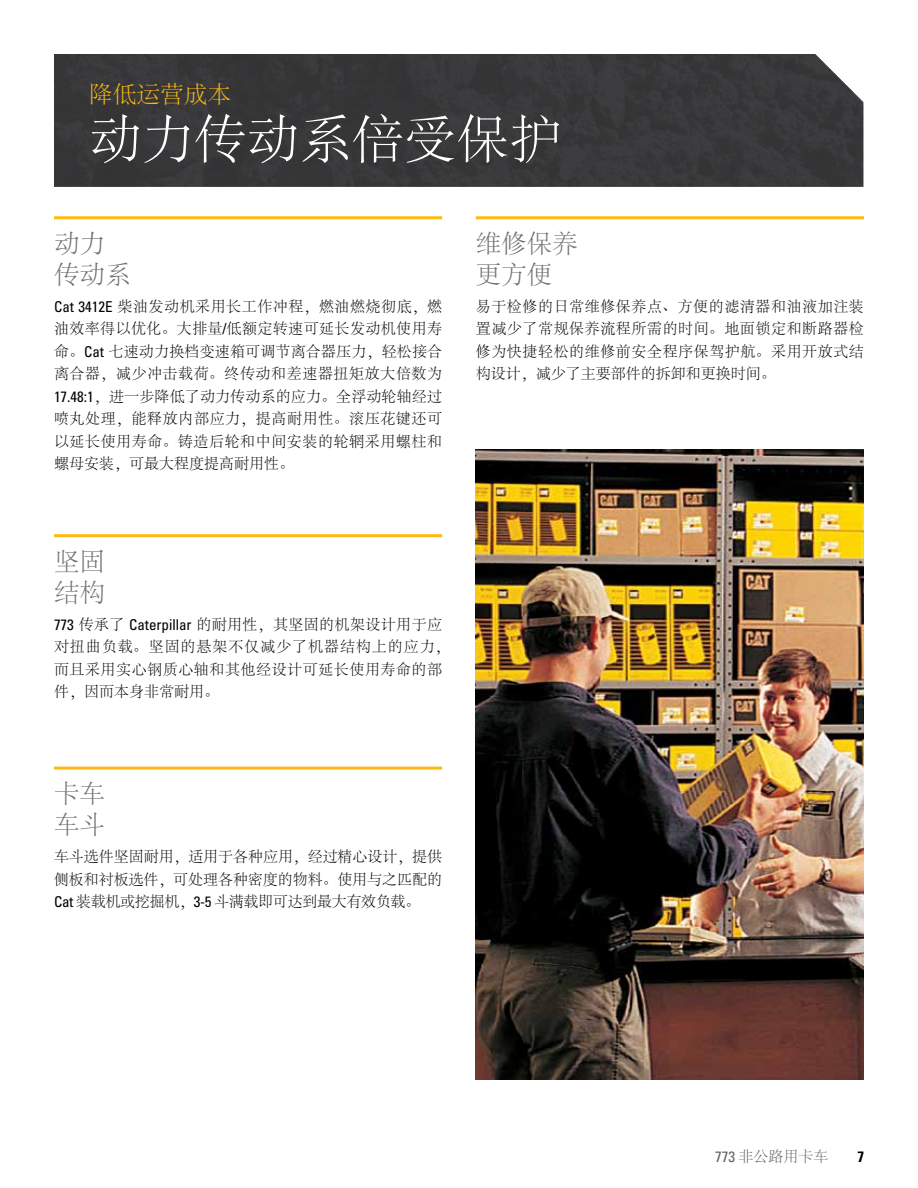
<style>
.page{position:relative;width:918px;height:1188px;background:#fff}
.page>*{position:absolute;margin:0;border:0;box-sizing:border-box;transform-origin:0 0}
.t1{font:300 52.5px "Adobe Song Std";color:#fff}
.t2{font:300 25.5px/30.6px "Adobe Song Std";color:#6d6e71}
.t3{font:300 23.7px "Adobe Song Std";color:#fdba11}
.t4{font:300 15px/22.5px "Adobe Song Std";letter-spacing:.035em;color:#000;text-align:justify}
.t5{font:300 15px "Adobe Song Std";color:#5d6263}
.t6{font:15px "Univers LTCYR 67 Bold Cond";color:#000}
.s1{font-family:"Univers LTCYR 57";font-weight:400;font-stretch:condensed}
</style>
<div class="page">
<img style="left:476px;top:449px;width:387px;height:631px">
<div style="left:54px;top:54px;width:809px;height:133px;background:#373739"></div>
<hr style="left:54px;top:216px;width:388px;height:3px;background:#fdba11">
<hr style="left:476px;top:216px;width:388px;height:3px;background:#fdba11">
<hr style="left:54px;top:534px;width:388px;height:3px;background:#fdba11">
<hr style="left:54px;top:767px;width:388px;height:3px;background:#fdba11">
<h3 class="t3" style="left:89px;top:82px;width:144px">降低运营成本</h3>
<h1 class="t1" style="left:89px;top:111px;width:474px">动力传动系倍受保护</h1>
<h2 class="t2" style="left:54px;top:229px;width:78px">动力传动系</h2>
<p class="t4" style="left:54px;top:296px;width:390px"><span class="s1">Cat 3412E</span> 柴油发动机采用长工作冲程，燃油燃烧彻底，燃油效率得以优化。大排量<span class="s1">/</span>低额定转速可延长发动机使用寿命。<span class="s1">Cat</span> 七速动力换档变速箱可调节离合器压力，轻松接合离合器，减少冲击载荷。终传动和差速器扭矩放大倍数为<span class="s1">17.48:1</span>，进一步降低了动力传动系的应力。全浮动轮轴经过喷丸处理，能释放内部应力，提高耐用性。滚压花键还可以延长使用寿命。铸造后轮和中间安装的轮辋采用螺柱和螺母安装，可最大程度提高耐用性。</p>
<h2 class="t2" style="left:54px;top:547px;width:52px">坚固结构</h2>
<p class="t4" style="left:54px;top:614px;width:397px;text-align:left"><span class="s1">773</span> 传承了 <span class="s1">Caterpillar</span> 的耐用性，其坚固的机架设计用于应对扭曲负载。坚固的悬架不仅减少了机器结构上的应力，而且采用实心钢质心轴和其他经设计可延长使用寿命的部件，因而本身非常耐用。</p>
<h2 class="t2" style="left:54px;top:780px;width:52px">卡车车斗</h2>
<p class="t4" style="left:54px;top:846px;width:390px">车斗选件坚固耐用，适用于各种应用，经过精心设计，提供侧板和衬板选件，可处理各种密度的物料。使用与之匹配的<span class="s1">Cat</span> 装载机或挖掘机，<span class="s1">3-5</span> 斗满载即可达到最大有效负载。</p>
<h2 class="t2" style="left:476px;top:229px;width:103px">维修保养更方便</h2>
<p class="t4" style="left:476px;top:296px;width:390px">易于检修的日常维修保养点、方便的滤清器和油液加注装置减少了常规保养流程所需的时间。地面锁定和断路器检修为快捷轻松的维修前安全程序保驾护航。采用开放式结构设计，减少了主要部件的拆卸和更换时间。</p>
<p class="t5" style="left:715px;top:1148px;width:115px"><span class="s1">773</span> 非公路用卡车</p>
<p class="t6" style="left:857px;top:1147px;width:8px">7</p>
</div>
